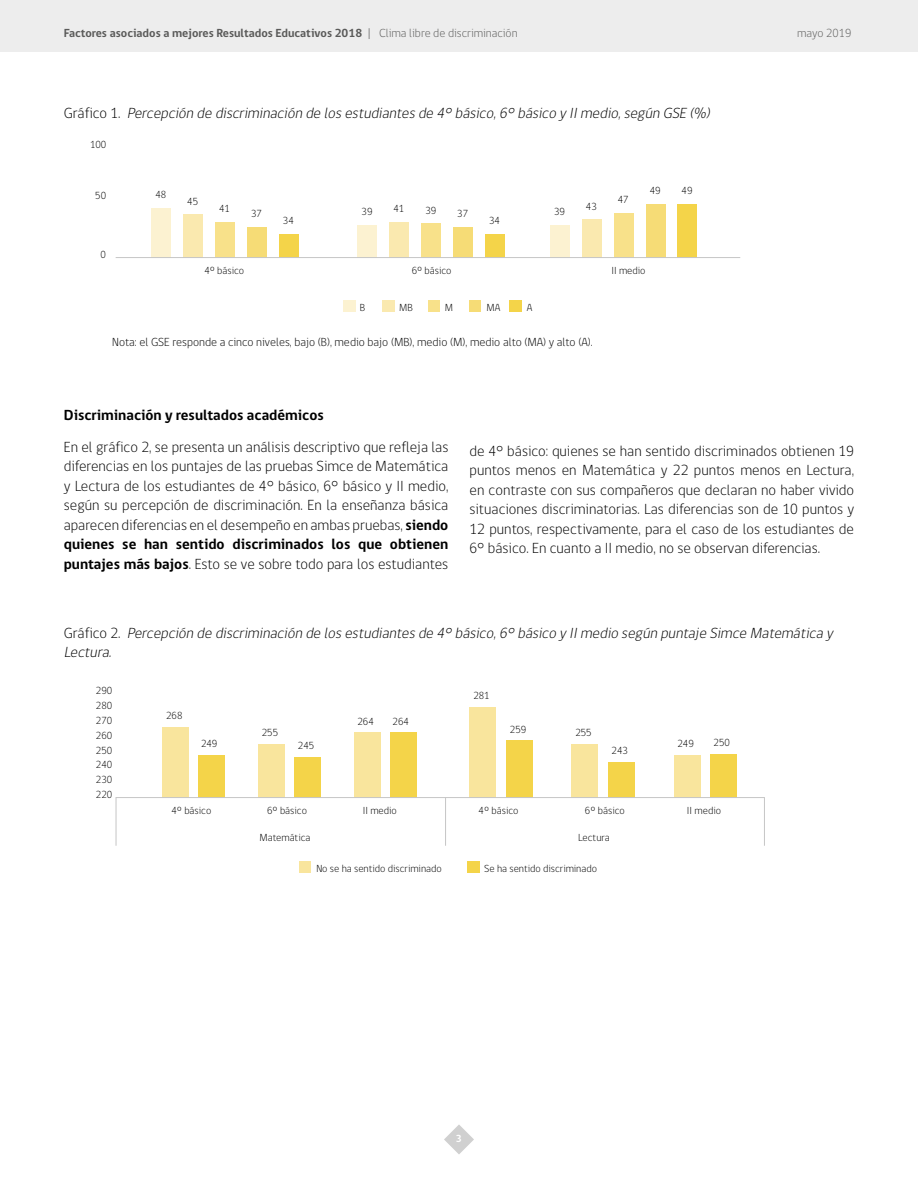
<style>
.page{position:relative;width:918px;height:1188px;background:#fff}
.page>*{position:absolute;margin:0;border:0;box-sizing:border-box;transform-origin:0 0}
.t1{font:300 15px/19.5px "gob CL";color:#000;text-align:justify}
.t2{font:italic 300 15px/19.5px "gob CL";color:#000}
.t3{font:700 15px "gob CL";color:#000}
.t4{font:300 12px "gob CL";color:#000}
.t5{font:700 12px "gob CL";color:#5a5a59}
.t6{font:300 12px "gob CL";color:#5a5a59}
.t7{font:300 10.5px "gob CL";color:#000}
.t8{font:700 10.5px "gob CL";color:#fff}
.s1{font-weight:300}
.s2{font-style:normal}
.s3{font-weight:700}
</style>
<div class="page">
<div style="left:0;top:0;width:918px;height:52px;background:#ededed"></div>
<svg style="left:444px;top:1125px;width:30px;height:29px"></svg>
<div style="left:215px;top:222px;width:20px;height:36px;background:#f8e18a"></div>
<div style="left:247px;top:227px;width:19px;height:31px;background:#f6dc76"></div>
<div style="left:279px;top:234px;width:19px;height:24px;background:#f4d449"></div>
<div style="left:184px;top:215px;width:19px;height:43px;background:#fae9af"></div>
<div style="left:152px;top:208px;width:19px;height:50px;background:#fcf2d1"></div>
<div style="left:422px;top:224px;width:19px;height:34px;background:#f8e18a"></div>
<div style="left:454px;top:227px;width:19px;height:31px;background:#f6dc76"></div>
<div style="left:485px;top:234px;width:20px;height:24px;background:#f4d449"></div>
<div style="left:390px;top:222px;width:19px;height:36px;background:#fae9af"></div>
<div style="left:358px;top:225px;width:19px;height:33px;background:#fcf2d1"></div>
<div style="left:614px;top:213px;width:19px;height:45px;background:#f8e18a"></div>
<div style="left:646px;top:204px;width:19px;height:54px;background:#f6dc76"></div>
<div style="left:678px;top:204px;width:19px;height:54px;background:#f4d449"></div>
<div style="left:582px;top:220px;width:19px;height:38px;background:#fae9af"></div>
<div style="left:550px;top:225px;width:19px;height:33px;background:#fcf2d1"></div>
<hr style="left:116px;top:257px;width:624px;height:1px;background:#c6c6c6">
<div style="left:428px;top:300px;width:12px;height:12px;background:#f8e18a"></div>
<div style="left:470px;top:300px;width:11px;height:12px;background:#f6dc76"></div>
<div style="left:510px;top:300px;width:12px;height:12px;background:#f4d449"></div>
<div style="left:382px;top:300px;width:12px;height:12px;background:#fae9af"></div>
<div style="left:343px;top:300px;width:12px;height:12px;background:#fcf2d1"></div>
<div style="left:162px;top:727px;width:27px;height:71px;background:#f9e59d"></div>
<div style="left:299px;top:862px;width:12px;height:11px;background:#f9e59d"></div>
<div style="left:467px;top:862px;width:12px;height:11px;background:#f4d449"></div>
<div style="left:198px;top:755px;width:27px;height:43px;background:#f4d449"></div>
<div style="left:258px;top:744px;width:27px;height:54px;background:#f9e59d"></div>
<div style="left:294px;top:758px;width:27px;height:40px;background:#f4d449"></div>
<div style="left:354px;top:733px;width:27px;height:65px;background:#f9e59d"></div>
<div style="left:390px;top:733px;width:27px;height:65px;background:#f4d449"></div>
<div style="left:470px;top:707px;width:26px;height:91px;background:#f9e59d"></div>
<div style="left:506px;top:741px;width:27px;height:57px;background:#f4d449"></div>
<div style="left:572px;top:744px;width:26px;height:54px;background:#f9e59d"></div>
<div style="left:608px;top:762px;width:27px;height:36px;background:#f4d449"></div>
<div style="left:674px;top:755px;width:26px;height:43px;background:#f9e59d"></div>
<div style="left:710px;top:755px;width:27px;height:43px;background:#f4d449"></div>
<hr style="left:116px;top:798px;width:1px;height:48px;background:#c6c6c6">
<hr style="left:116px;top:797px;width:649px;height:1px;background:#c6c6c6">
<hr style="left:445px;top:798px;width:1px;height:48px;background:#c6c6c6">
<hr style="left:764px;top:798px;width:1px;height:48px;background:#c6c6c6">
<p class="t5" style="left:64px;top:25px;width:455px">Factores asociados a mejores Resultados Educativos 2018 <span class="s1">| Clima libre de discriminación</span></p>
<p class="t6" style="left:797px;top:25px;width:56px">mayo 2019</p>
<p class="t2" style="left:64px;top:104px;width:651px"><span class="s2">G r á fi c o 1 .</span> Percepción de discriminación de losestudiantesde 4° básico,6° básico yIImedio,según GSE (%)</p>
<p class="t7" style="left:90px;top:137px;width:18px">100</p>
<p class="t7" style="left:95px;top:188px;width:12px">50</p>
<p class="t7" style="left:101px;top:247px;width:7px">0</p>
<p class="t7" style="left:155px;top:188px;width:12px">48</p>
<p class="t7" style="left:187px;top:194px;width:12px">45</p>
<p class="t7" style="left:219px;top:201px;width:12px">41</p>
<p class="t7" style="left:251px;top:206px;width:12px">37</p>
<p class="t7" style="left:283px;top:214px;width:12px">34</p>
<p class="t7" style="left:394px;top:201px;width:12px">41</p>
<p class="t7" style="left:425px;top:203px;width:12px">39</p>
<p class="t7" style="left:362px;top:205px;width:12px">39</p>
<p class="t7" style="left:457px;top:206px;width:12px">37</p>
<p class="t7" style="left:489px;top:214px;width:12px">34</p>
<p class="t7" style="left:554px;top:205px;width:12px">39</p>
<p class="t7" style="left:586px;top:199px;width:12px">43</p>
<p class="t7" style="left:204px;top:263px;width:41px">4º básico</p>
<p class="t7" style="left:412px;top:263px;width:41px">6º básico</p>
<p class="t7" style="left:360px;top:300px;width:7px">B</p>
<p class="t7" style="left:399px;top:300px;width:15px">MB</p>
<p class="t7" style="left:445px;top:300px;width:10px">M</p>
<p class="t7" style="left:486px;top:300px;width:15px">MA</p>
<p class="t7" style="left:527px;top:300px;width:7px">A</p>
<p class="t4" style="left:112px;top:334px;width:482px">Nota: el GSE responde a cinco niveles, bajo (B), medio bajo (MB), medio (M), medio alto (MA) y alto (A).</p>
<p class="t7" style="left:618px;top:192px;width:12px">47</p>
<p class="t7" style="left:650px;top:183px;width:12px">49</p>
<p class="t7" style="left:612px;top:263px;width:36px">II medio</p>
<p class="t7" style="left:682px;top:183px;width:12px">49</p>
<p class="t3" style="left:64px;top:404px;width:262px">Discriminación y resultados académicos</p>
<p class="t1" style="left:64px;top:438px;width:386px">En el gráfico 2, se presenta un análisis descriptivo que refleja las diferencias en los puntajes de las pruebas Simce de Matemática y Lectura de los estudiantes de 4° básico, 6° básico y II medio, según su percepción de discriminación. En la enseñanza básica aparecen diferencias en el desempeño en ambas pruebas, <span class="s3">siendo quienes se han sentido discriminados los que obtienen puntajes más bajos</span>. Esto se ve sobre todo para los estudiantes</p>
<p class="t1" style="left:470px;top:441px;width:386px">de 4° básico: quienes se han sentido discriminados obtienen 19 puntos menos en Matemática y 22 puntos menos en Lectura, en contraste con sus compañeros que declaran no haber vivido situaciones discriminatorias. Las diferencias son de 10 puntos y 12 puntos, respectivamente, para el caso de los estudiantes de 6° básico. En cuanto a II medio, no se observan diferencias.</p>
<p class="t2" style="left:64px;top:623px;width:774px"><span class="s2">G r á fi c o 2 .</span> Percepción de discriminación de losestudiantesde 4° básico,6° básico yIImedio según puntaje Simce Matemática y<br>Lectura.</p>
<p class="t7" style="left:96px;top:683px;width:18px">290</p>
<p class="t7" style="left:96px;top:698px;width:18px">280</p>
<p class="t7" style="left:96px;top:713px;width:18px">270</p>
<p class="t7" style="left:96px;top:728px;width:18px">260</p>
<p class="t7" style="left:96px;top:743px;width:18px">250</p>
<p class="t7" style="left:96px;top:758px;width:18px">240</p>
<p class="t7" style="left:96px;top:773px;width:18px">230</p>
<p class="t7" style="left:96px;top:787px;width:18px">220</p>
<p class="t7" style="left:473px;top:688px;width:18px">281</p>
<p class="t7" style="left:166px;top:708px;width:18px">268</p>
<p class="t7" style="left:262px;top:725px;width:18px">255</p>
<p class="t7" style="left:357px;top:714px;width:18px">264</p>
<p class="t7" style="left:393px;top:714px;width:18px">264</p>
<p class="t7" style="left:510px;top:722px;width:18px">259</p>
<p class="t7" style="left:575px;top:725px;width:18px">255</p>
<p class="t7" style="left:201px;top:737px;width:18px">249</p>
<p class="t7" style="left:298px;top:738px;width:18px">245</p>
<p class="t7" style="left:612px;top:744px;width:18px">243</p>
<p class="t7" style="left:677px;top:737px;width:18px">249</p>
<p class="t7" style="left:714px;top:736px;width:18px">250</p>
<p class="t7" style="left:171px;top:803px;width:41px">4º básico</p>
<p class="t7" style="left:267px;top:803px;width:41px">6º básico</p>
<p class="t7" style="left:363px;top:803px;width:36px">II medio</p>
<p class="t7" style="left:479px;top:803px;width:41px">4º básico</p>
<p class="t7" style="left:585px;top:803px;width:41px">6º básico</p>
<p class="t7" style="left:687px;top:803px;width:36px">II medio</p>
<p class="t7" style="left:259px;top:831px;width:53px">Matemática</p>
<p class="t7" style="left:578px;top:831px;width:33px">Lectura</p>
<p class="t7" style="left:316px;top:862px;width:127px">No se ha sentido discriminado</p>
<p class="t7" style="left:484px;top:862px;width:114px">Se ha sentido discriminado</p>
<p class="t8" style="left:456px;top:1132px;width:8px">3</p>
</div>
